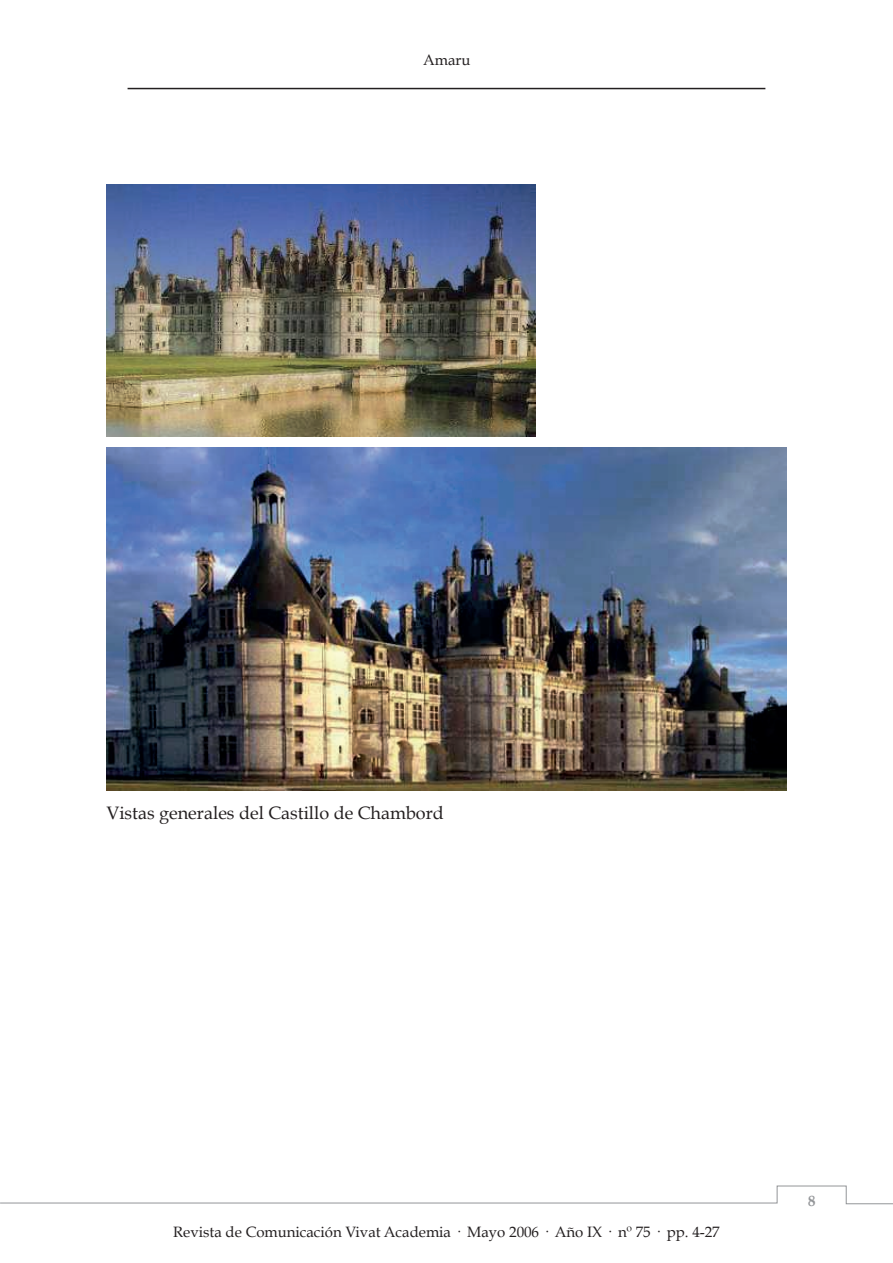
<style>
.page{position:relative;width:893px;height:1263px;background:#fff}
.page>*{position:absolute;margin:0;border:0;box-sizing:border-box;transform-origin:0 0}
.t1{font:18px "Book Antiqua";color:#231f20}
.t2{font:18px "Book Antiqua";color:#9e9fa3}
.t3{font:15px "Book Antiqua";color:#231f20}
.t4{font:700 15px "Book Antiqua";color:#939598}
</style>
<div class="page">
<img style="left:106px;top:184px;width:429px;height:252px">
<img style="left:106px;top:447px;width:680px;height:344px">
<hr style="left:128px;top:88px;width:637px;height:1px;background:#231f20">
<svg style="left:0;top:1185px;width:893px;height:20px"></svg>
<p class="t3" style="left:423px;top:51px;width:49px">Amaru</p>
<p class="t1" style="left:106px;top:801px;width:339px">Vistas generales del Castillo de Chambord</p>
<p class="t3" style="left:173px;top:1222px;width:548px">Revista de Comunicación Vivat Academia · Mayo 2006 · Año IX · nº 75 · pp. 4-27</p>
<p class="t4" style="left:808px;top:1192px;width:9px">8</p>
<p class="t2" style="left:807px;top:1199px;width:10px">5</p>
</div>
